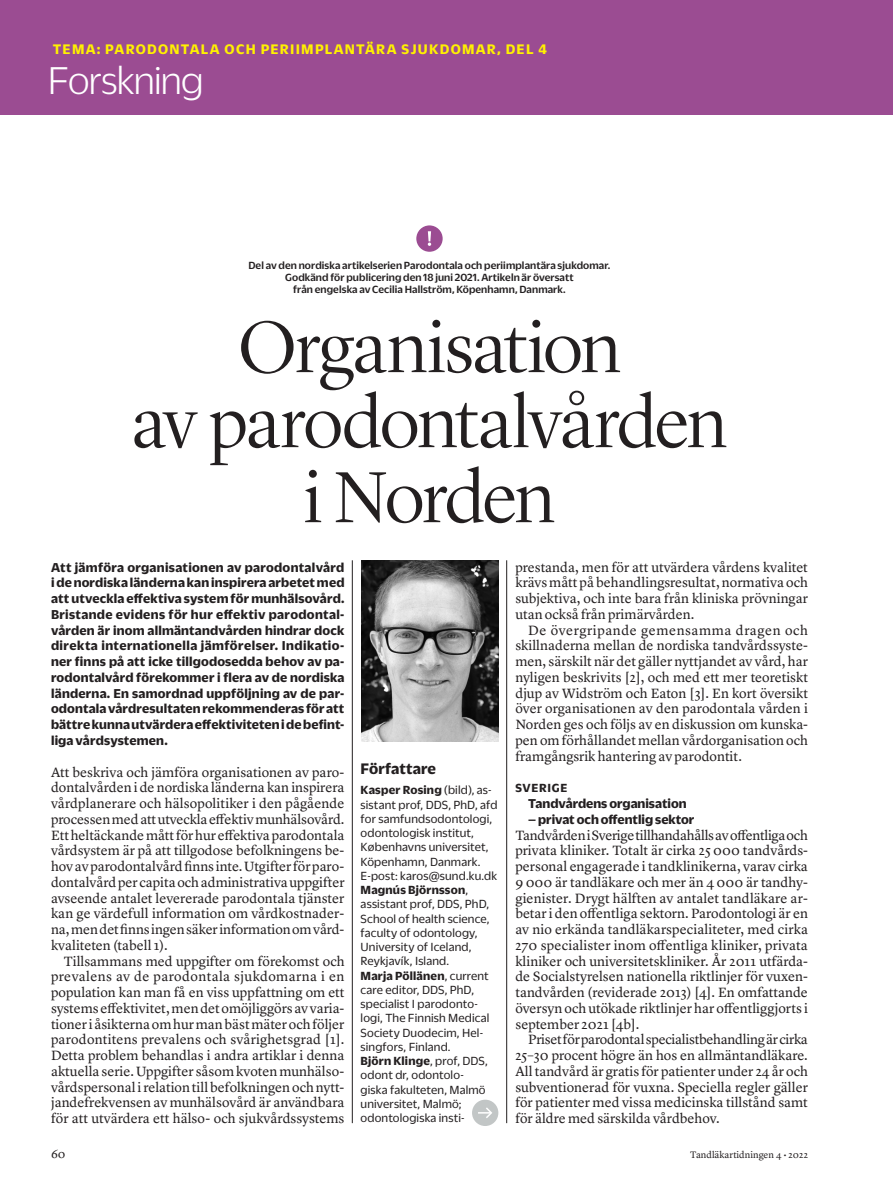
<style>
.page{position:relative;width:893px;height:1191px;background:#fff}
.page>*{position:absolute;margin:0;border:0;box-sizing:border-box;transform-origin:0 0}
.Rubrik_1_lyon_stor_l{font:300 75px/75px "Lyon Display";letter-spacing:-.025em;color:#231f20;text-align:center}
.t1{font:300 42px "Duplicate Sans";letter-spacing:-.02em;color:#fff}
.Faktarubrik_utan_lin{font:700 16.5px "Duplicate Sans";letter-spacing:.005em;color:#231f20}
.t2{font:700 15px "Duplicate Sans";letter-spacing:.085em;color:#fff101}
.Bröd_utesluten_indra{font:13.95px/15.8px "Lyon Text";color:#231f20;text-align:justify}
.Bröd_utesluten{font:13.95px/15.8px "Lyon Text";color:#231f20;text-align:justify}
.Bröd_utesluten_indra-2{font:700 13.95px/15.8px "Duplicate Sans";color:#231f20;text-align:justify}
.Faktatext_ej_indrag{font:12.75px/14.2px "Duplicate Sans";letter-spacing:.015em;color:#231f20}
.Bröd_utesluten-2{font:700 12.75px "Duplicate Sans";letter-spacing:.055em;color:#231f20}
.t3{font:12px "Lyon Text";color:#231f20}
.Bildtext_utan_punkt{font:500 11.25px/12px "Duplicate Sans";letter-spacing:.01em;color:#231f20;text-align:center}
.t4{font:9.75px "Lyon Text";color:#231f20}
.s1{font-weight:700}
</style>
<div class="page">
<div style="left:0;top:0;width:893px;height:115px;background:#9b4c92"></div>
<div style="left:416px;top:225px;width:27px;height:27px;background:#9b4c92;border-radius:50%"></div>
<svg style="left:428px;top:231px;width:3px;height:15px"></svg>
<hr style="left:352px;top:560px;width:1px;height:563px;background:#231f20">
<hr style="left:506px;top:560px;width:1px;height:563px;background:#231f20">
<img style="left:361px;top:560px;width:138px;height:182px">
<div style="left:472px;top:1099px;width:26px;height:27px;background:#c2c6c6;border-radius:50%"></div>
<svg style="left:478px;top:1107px;width:14px;height:11px"></svg>
<p class="t2" style="left:53px;top:39px;width:496px">TEMA: PARODONTALA OCH PERIIMPLANTÄRA SJUKDOMAR, DEL 4</p>
<h2 class="t1" style="left:48px;top:55px;width:157px">Forskning</h2>
<p class="Bildtext_utan_punkt" style="left:248px;top:258px;width:364px">Del av den nordiska artikelserien Parodontala och periimplantära sjukdomar.<br>Godkänd för publicering den 18 juni 2021. Artikeln är översatt<br>från engelska av Cecilia Hallström, Köpenhamn, Danmark.</p>
<p class="Rubrik_1_lyon_stor_l" style="left:132px;top:305px;width:597px">Organisation<br>av parodontalvården i Norden</p>
<p class="Bröd_utesluten_indra-2" style="left:51px;top:558px;width:295px">Att jämföra organisationen av parodontalvård i de nordiska länderna kan inspirera arbetet med att utveckla effektiva system för munhälsovård.<br>Bristande evidens för hur effektiv parodontal&shy;vården är inom allmäntandvården hindrar dock direkta internationella jämförelser. Indikatio&shy;ner finns på att icke tillgodosedda behov av pa&shy;rodontalvård förekommer i flera av de nordiska länderna. En samordnad uppföljning av de par&shy;odontala vårdresultaten rekommenderas för att bättre kunna utvärdera effektiviteten i de befint&shy;liga vårdsystemen.</p>
<p class="Bröd_utesluten" style="left:51px;top:763px;width:295px">Att beskriva och jämföra organisationen av paro&shy;dontalvården i de nordiska länderna kan inspirera vårdplanerare och hälsopolitiker i den pågående processen med att utveckla effektiv munhälsovård.<br>Ett heltäckande mått för hur effektiva parodontala vårdsystem är på att tillgodose befolkningens be&shy;hov av parodontalvård finns inte. Utgifter för paro&shy;dontalvård per capita och administrativa uppgifter avseende antalet levererade parodontala tjänster kan ge värdefull information om vårdkostnader&shy;na, men det finns ingen säker information om vård&shy;kvaliteten (tabell 1).</p>
<p class="Bröd_utesluten_indra" style="left:51px;top:952px;width:295px;text-indent:13px">Tillsammans med uppgifter om förekomst och prevalens av de parodontala sjukdomarna i en population kan man få en viss uppfattning om ett systems effektivitet, men det omöjliggörs av varia&shy;tioner i åsikterna om hur man bäst mäter och följer parodontitens prevalens och svårighetsgrad [1].<br>Detta problem behandlas i andra artiklar i denna aktuella serie. Uppgifter såsom kvoten munhälso&shy;vårdspersonal i relation till befolkningen och nytt&shy;jandefrekvensen av munhälsovård är användbara för att utvärdera ett hälso- och sjukvårdssystems</p>
<p class="Bröd_utesluten_indra" style="left:515px;top:558px;width:294px">prestanda, men för att utvärdera vårdens kvalitet krävs mått på behandlingsresultat, normativa och subjektiva, och inte bara från kliniska prövningar utan också från primärvården.</p>
<p class="Bröd_utesluten_indra" style="left:515px;top:621px;width:294px;text-indent:13px">De övergripande gemensamma dragen och skillnaderna mellan de nordiska tandvårdssyste&shy;men, särskilt när det gäller nyttjandet av vård, har nyligen beskrivits [2], och med ett mer teoretiskt djup av Widström och Eaton [3]. En kort översikt över organisationen av den parodontala vården i Norden ges och följs av en diskussion om kunska&shy;pen om förhållandet mellan vårdorganisation och framgångsrik hantering av parodontit.</p>
<p class="Bröd_utesluten-2" style="left:515px;top:779px;width:53px">SVERIGE</p>
<p class="Bröd_utesluten_indra-2" style="left:528px;top:794px;width:160px">Tandvårdens organisation</p>
<p class="Bröd_utesluten_indra-2" style="left:528px;top:810px;width:168px">– privat och offentlig sektor</p>
<p class="Bröd_utesluten" style="left:515px;top:826px;width:294px">Tandvården i Sverige tillhandahålls av offentliga och privata kliniker. Totalt är cirka 25 000 tandvårds&shy;personal engagerade i tandklinikerna, varav cirka 9 000 är tandläkare och mer än 4 000 är tandhy&shy;gienister. Drygt hälften av antalet tandläkare ar&shy;betar i den offentliga sektorn. Parodontologi är en av nio erkända tandläkarspecialiteter, med cirka 270 specialister inom offentliga kliniker, privata kliniker och universitetskliniker. År 2011 utfärda&shy;de Socialstyrelsen nationella riktlinjer för vuxen&shy;tandvården (reviderade 2013) [4]. En omfattande översyn och utökade riktlinjer har offentliggjorts i september 2021 [4b].</p>
<p class="Bröd_utesluten_indra" style="left:515px;top:1030px;width:294px;text-indent:13px">Priset för parodontal specialistbehandling är cirka 25–30 procent högre än hos en allmäntandläkare.<br>All tandvård är gratis för patienter under 24 år och subventionerad för vuxna. Speciella regler gäller för patienter med vissa medicinska tillstånd samt för äldre med särskilda vårdbehov.</p>
<p class="Faktarubrik_utan_lin" style="left:361px;top:757px;width:77px">Författare</p>
<p class="Faktatext_ej_indrag" style="left:361px;top:782px;width:138px"><span class="s1">Kasper Rosing</span> (bild), as&shy;sistant prof, DDS, PhD, afd for samfundsodontologi, odontologisk institut,<br>Københavns universitet,<br>Köpenhamn, Danmark.</p>
<p class="Faktatext_ej_indrag" style="left:361px;top:867px;width:138px">E-post: karos@sund.ku.dk</p>
<p class="Faktatext_ej_indrag" style="left:361px;top:882px;width:130px"><span class="s1">Magnús Björnsson</span>, assistant prof, DDS, PhD,<br>School of health science, faculty of odontology,<br>University of Iceland,<br>Reykjavík, Island.</p>
<p class="Faktatext_ej_indrag" style="left:361px;top:967px;width:130px"><span class="s1">Marja Pöllänen</span>, current care editor, DDS, PhD, specialist I parodonto&shy;logi, The Finnish Medical<br>Society Duodecim, Hel&shy;singfors, Finland.</p>
<p class="Faktatext_ej_indrag" style="left:361px;top:1053px;width:129px"><span class="s1">Björn Klinge</span>, prof, DDS, odont dr, odontolo&shy;giska fakulteten, Malmö universitet, Malmö; odontologiska insti-</p>
<p class="t3" style="left:51px;top:1144px;width:16px">60</p>
<p class="t4" style="left:690px;top:1147px;width:119px">Tandläkartidningen 4 • 2022</p>
</div>
